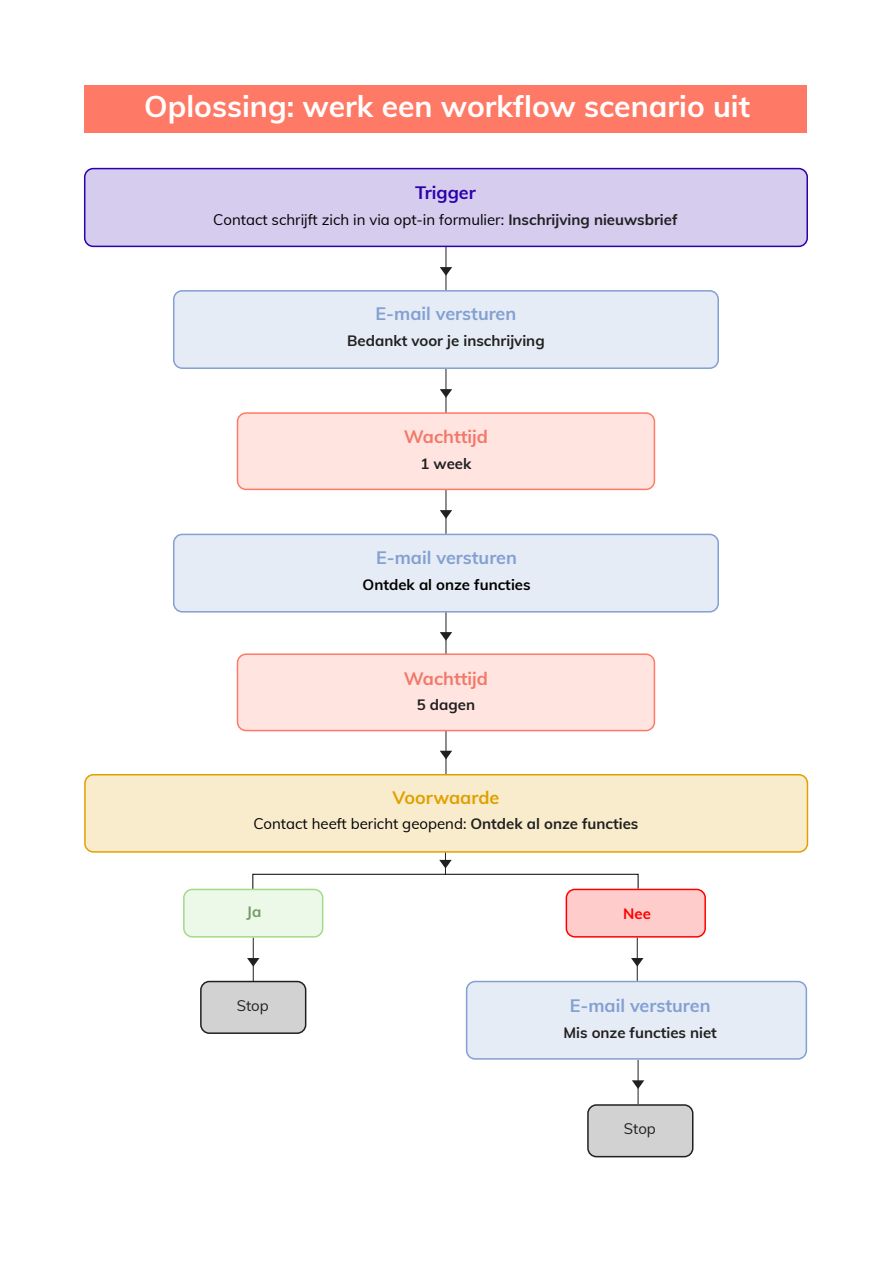
<style>
.page{position:relative;width:893px;height:1263px;background:#fff}
.page>*{position:absolute;margin:0;border:0;box-sizing:border-box;transform-origin:0 0}
.t1{font:700 30px "Muli";color:#fff}
.t2{font:700 18px "Muli";color:#82a0d2}
.t3{font:700 18px "Muli";color:#f27869}
.t4{font:700 18px "Muli";color:#e1a000}
.t5{font:700 18px "Muli";color:#2c00ac}
.t6{font:15px "Muli";color:#000}
.t7{font:700 15px "Muli";color:#202020}
.t8{font:700 15px "Muli";color:#000}
.t9{font:15px "Muli";color:#202020}
.t10{font:700 15px "Muli";color:#f00}
.t11{font:700 15px "Muli";color:#749966}
.s1{font-weight:700;color:#202020}
</style>
<div class="page">
<hr style="left:446px;top:247px;width:1px;height:44px;background:#202020">
<svg style="left:440px;top:267px;width:12px;height:9px"></svg>
<hr style="left:446px;top:369px;width:1px;height:44px;background:#202020">
<svg style="left:440px;top:389px;width:12px;height:9px"></svg>
<hr style="left:446px;top:490px;width:1px;height:44px;background:#202020">
<svg style="left:440px;top:510px;width:12px;height:9px"></svg>
<hr style="left:446px;top:612px;width:1px;height:44px;background:#202020">
<svg style="left:440px;top:632px;width:12px;height:9px"></svg>
<hr style="left:446px;top:730px;width:1px;height:44px;background:#202020">
<svg style="left:440px;top:751px;width:12px;height:8px"></svg>
<hr style="left:253px;top:938px;width:1px;height:44px;background:#202020">
<svg style="left:247px;top:958px;width:12px;height:9px"></svg>
<hr style="left:637px;top:938px;width:1px;height:44px;background:#202020">
<svg style="left:631px;top:958px;width:12px;height:9px"></svg>
<div style="left:85px;top:169px;width:722px;height:77px;background:#d5ccee;border-radius:9px"></div>
<div style="left:84px;top:168px;width:724px;height:79px;border:2px solid #2c00ac;border-radius:9px"></div>
<div style="left:85px;top:775px;width:722px;height:77px;background:#f9eccc;border-radius:9px"></div>
<div style="left:84px;top:774px;width:724px;height:79px;border:2px solid #e1a000;border-radius:9px"></div>
<div style="left:184px;top:889px;width:139px;height:48px;background:#ecf8e8;border-radius:9px"></div>
<div style="left:183px;top:889px;width:140px;height:48px;border:2px solid #a1db8c;border-radius:9px"></div>
<div style="left:566px;top:889px;width:139px;height:48px;background:#fcc;border-radius:9px"></div>
<div style="left:566px;top:889px;width:140px;height:48px;border:2px solid #f00;border-radius:9px"></div>
<div style="left:174px;top:291px;width:544px;height:77px;background:#e6ecf6;border-radius:9px"></div>
<div style="left:173px;top:290px;width:546px;height:79px;border:2px solid #82a0d2;border-radius:9px"></div>
<div style="left:467px;top:981px;width:339px;height:78px;background:#e6ecf6;border-radius:9px"></div>
<div style="left:466px;top:981px;width:341px;height:79px;border:2px solid #82a0d2;border-radius:9px"></div>
<div style="left:237px;top:413px;width:417px;height:76px;background:#ffe4e0;border-radius:9px"></div>
<div style="left:237px;top:412px;width:418px;height:78px;border:2px solid #ff7a66;border-radius:9px"></div>
<div style="left:237px;top:654px;width:417px;height:76px;background:#ffe4e0;border-radius:9px"></div>
<div style="left:237px;top:653px;width:418px;height:78px;border:2px solid #ff7a66;border-radius:9px"></div>
<div style="left:201px;top:981px;width:105px;height:52px;background:#d2d2d2;border-radius:9px"></div>
<div style="left:200px;top:981px;width:106px;height:53px;border:2px solid #202020;border-radius:9px"></div>
<div style="left:588px;top:1105px;width:105px;height:52px;background:#d2d2d2;border-radius:9px"></div>
<div style="left:587px;top:1104px;width:106px;height:53px;border:2px solid #202020;border-radius:9px"></div>
<svg style="left:252px;top:852px;width:387px;height:38px"></svg>
<hr style="left:638px;top:1060px;width:1px;height:44px;background:#202020">
<svg style="left:632px;top:1080px;width:12px;height:9px"></svg>
<div style="left:174px;top:534px;width:544px;height:78px;background:#e6ecf6;border-radius:9px"></div>
<div style="left:173px;top:534px;width:546px;height:78px;border:2px solid #82a0d2;border-radius:9px"></div>
<div style="left:84px;top:85px;width:723px;height:47px;background:#ff7a66"></div>
<h1 class="t1" style="left:144px;top:84px;width:607px">Oplossing: werk een workflow scenario uit</h1>
<p class="t5" style="left:415px;top:179px;width:62px">Trigger</p>
<p class="t6" style="left:213px;top:208px;width:466px">Contact schrijft zich in via opt-in formulier: <span class="s1">Inschrijving nieuwsbrief</span></p>
<p class="t2" style="left:376px;top:301px;width:142px">E-mail versturen</p>
<p class="t7" style="left:347px;top:330px;width:199px">Bedankt voor je inschrijving</p>
<p class="t3" style="left:404px;top:424px;width:86px">Wachttijd</p>
<p class="t7" style="left:420px;top:452px;width:52px">1 week</p>
<p class="t2" style="left:376px;top:544px;width:142px">E-mail versturen</p>
<p class="t8" style="left:363px;top:573px;width:170px">Ontdek al onze functies</p>
<p class="t3" style="left:404px;top:665px;width:86px">Wachttijd</p>
<p class="t7" style="left:417px;top:694px;width:60px">5 dagen</p>
<p class="t4" style="left:393px;top:784px;width:108px">Voorwaarde</p>
<p class="t6" style="left:253px;top:813px;width:386px">Contact heeft bericht geopend: <span class="s1">Ontdek al onze functies</span></p>
<p class="t11" style="left:247px;top:901px;width:16px">Ja</p>
<p class="t10" style="left:623px;top:902px;width:29px">Nee</p>
<p class="t9" style="left:237px;top:995px;width:34px">Stop</p>
<p class="t2" style="left:570px;top:992px;width:142px">E-mail versturen</p>
<p class="t7" style="left:563px;top:1021px;width:155px">Mis onze functies niet</p>
<p class="t9" style="left:624px;top:1118px;width:34px">Stop</p>
</div>
